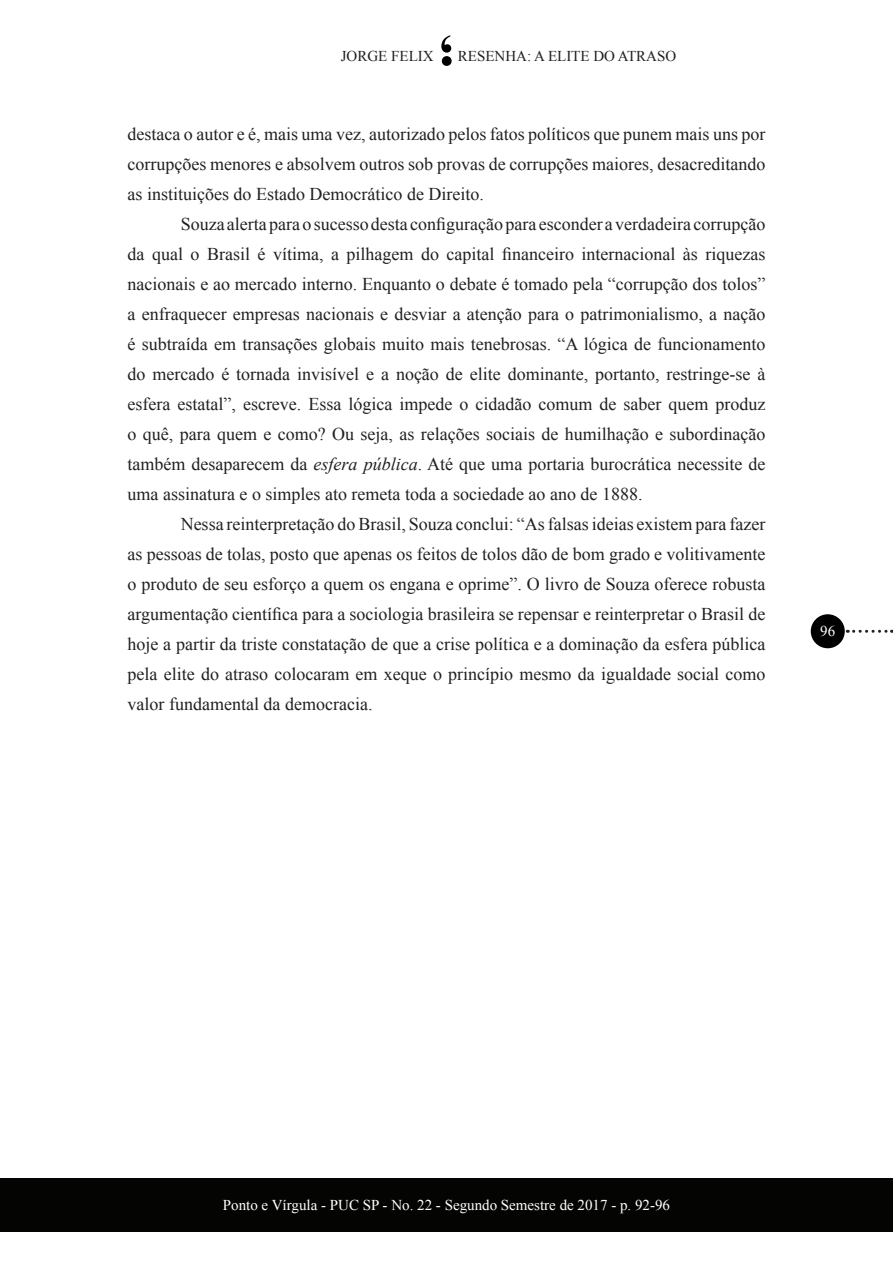
<style>
.page{position:relative;width:893px;height:1263px;background:#fff}
.page>*{position:absolute;margin:0;border:0;box-sizing:border-box;transform-origin:0 0}
.t1{font:18px/30px "Times New Roman";color:#231f20;text-align:justify}
.t2{font:15px "Times New Roman";color:#fff}
.t3{font:15px "Times New Roman";color:#231f20}
.s1{font-style:italic}
</style>
<div class="page">
<svg style="left:441px;top:35px;width:11px;height:31px"></svg>
<div style="left:0;top:1178px;width:893px;height:54px;background:#040503"></div>
<div style="left:811px;top:614px;width:34px;height:34px;background:#000;border-radius:50%"></div>
<svg style="left:854px;top:630px;width:38px;height:3px"></svg>
<p class="t3" style="left:341px;top:46px;width:94px">JORGE FELIX</p>
<p class="t3" style="left:458px;top:46px;width:220px">RESENHA: A ELITE DO ATRASO</p>
<p class="t1" style="left:128px;top:119px;width:639px">destaca o autor e é, mais uma vez, autorizado pelos fatos políticos que punem mais uns por corrupções menores e absolvem outros sob provas de corrupções maiores, desacreditando as instituições do Estado Democrático de Direito.</p>
<p class="t1" style="left:128px;top:209px;width:639px;text-indent:53px">Souza alerta para o sucesso desta configuração para esconder a verdadeira corrupção da qual o Brasil é vítima, a pilhagem do capital financeiro internacional às riquezas nacionais e ao mercado interno. Enquanto o debate é tomado pela “corrupção dos tolos” a enfraquecer empresas nacionais e desviar a atenção para o patrimonialismo, a nação é subtraída em transações globais muito mais tenebrosas. “A lógica de funcionamento do mercado é tornada invisível e a noção de elite dominante, portanto, restringe-se à esfera estatal”, escreve. Essa lógica impede o cidadão comum de saber quem produz o quê, para quem e como? Ou seja, as relações sociais de humilhação e subordinação também desaparecem da <span class="s1">esfera pública</span>. Até que uma portaria burocrática necessite de uma assinatura e o simples ato remeta toda a sociedade ao ano de 1888.</p>
<p class="t1" style="left:128px;top:509px;width:639px;text-indent:53px">Nessa reinterpretação do Brasil, Souza conclui: “As falsas ideias existem para fazer as pessoas de tolas, posto que apenas os feitos de tolos dão de bom grado e volitivamente o produto de seu esforço a quem os engana e oprime”. O livro de Souza oferece robusta argumentação científica para a sociologia brasileira se repensar e reinterpretar o Brasil de hoje a partir da triste constatação de que a crise política e a dominação da esfera pública pela elite do atraso colocaram em xeque o princípio mesmo da igualdade social como valor fundamental da democracia.</p>
<p class="t2" style="left:820px;top:621px;width:16px">96</p>
<p class="t2" style="left:223px;top:1195px;width:449px">Ponto e Vírgula - PUC SP - No. 22 - Segundo Semestre de 2017 - p. 92-96</p>
</div>
